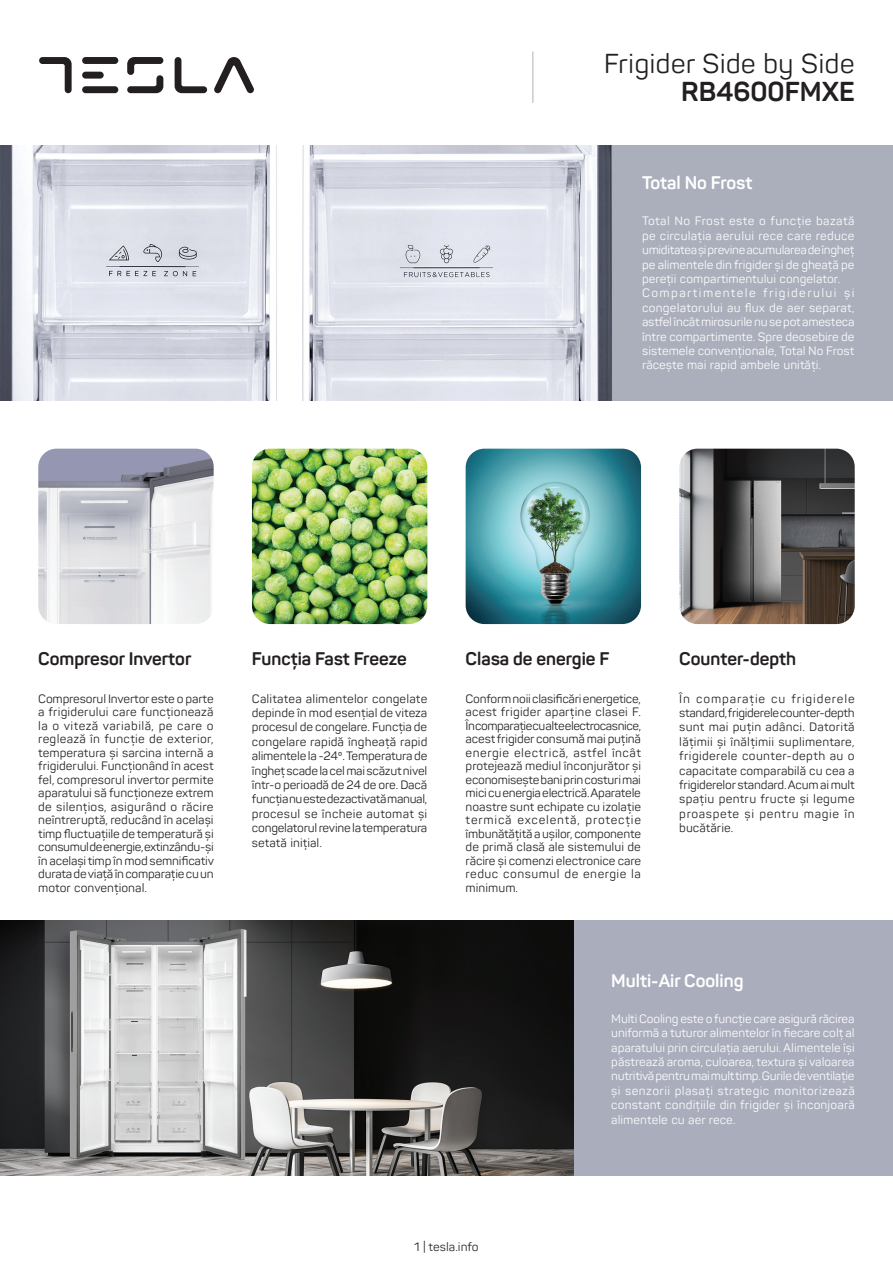
<style>
.page{position:relative;width:893px;height:1263px;background:#fff}
.page>*{position:absolute;margin:0;border:0;box-sizing:border-box;transform-origin:0 0}
.t1{font:27px "Panton";color:#231f20}
.t2{font:700 27px "Panton";color:#231f20}
.t3{font:700 18px "Panton";color:#231f20}
.t4{font:700 18px "Panton";color:#fff}
.t5{font:12px/13.5px "Panton";color:#231f20;text-align:justify}
.t6{font:12px/14.4px "Panton";color:#fff;text-align:justify}
</style>
<div class="page">
<svg style="left:214px;top:57px;width:40px;height:36px"></svg>
<svg style="left:39px;top:57px;width:33px;height:36px"></svg>
<svg style="left:127px;top:57px;width:36px;height:36px"></svg>
<svg style="left:175px;top:57px;width:32px;height:36px"></svg>
<div style="left:82px;top:57px;width:36px;height:7px;background:#231f20;border-radius:3px"></div>
<div style="left:82px;top:72px;width:22px;height:7px;background:#231f20;border-radius:3px"></div>
<div style="left:82px;top:86px;width:36px;height:7px;background:#231f20;border-radius:3px"></div>
<hr style="left:532px;top:52px;width:2px;height:51px;background:#cacbcd">
<img style="left:0;top:145px;width:893px;height:255px">
<div style="left:573px;top:921px;width:320px;height:255px;background:#aaadbc"></div>
<img style="left:252px;top:449px;width:175px;height:175px">
<img style="left:679px;top:449px;width:176px;height:175px">
<img style="left:38px;top:449px;width:176px;height:175px">
<img style="left:466px;top:449px;width:175px;height:175px">
<img style="left:0;top:921px;width:573px;height:255px">
<h1 class="t1" style="left:604px;top:47px;width:253px">Frigider Side by Side</h1>
<h1 class="t2" style="left:681px;top:75px;width:175px">RB4600FMXE</h1>
<h2 class="t4" style="left:642px;top:172px;width:112px">Total No Frost</h2>
<p class="t6" style="left:642px;top:214px;width:214px;text-align:left">Total No Frost este o funcție bazată pe circulația aerului rece care reduce umiditatea și previne acumularea de îngheț pe alimentele din frigider și de gheață pe pereții compartimentului congelator.<br>Compartimentele frigiderului și congelatorului au flux de aer separat, astfel încât mirosurile nu se pot amesteca între compartimente. Spre deosebire de sistemele convenționale, Total No Frost răcește mai rapid ambele unități.</p>
<h2 class="t3" style="left:38px;top:647px;width:155px">Compresor Invertor</h2>
<p class="t5" style="left:38px;top:691px;width:177px">Compresorul Invertor este o parte a frigiderului care funcționează la o viteză variabilă, pe care o reglează în funcție de exterior, temperatura și sarcina internă a frigiderului. Funcționând în acest fel, compresorul invertor permite aparatului să funcționeze extrem de silențios, asigurând o răcire neîntreruptă, reducând în același timp fluctuațiile de temperatură și consumul de energie, extinzându-și în același timp în mod semnificativ durata de viață în comparație cu un motor convențional.</p>
<h2 class="t3" style="left:252px;top:647px;width:156px">Funcția Fast Freeze</h2>
<p class="t5" style="left:252px;top:691px;width:177px;line-height:14.4px">Calitatea alimentelor congelate depinde în mod esențial de viteza procesul de congelare. Funcția de congelare rapidă îngheață rapid alimentele la -24º. Temperatura de îngheț scade la cel mai scăzut nivel într-o perioadă de 24 de ore. Dacă funcția nu este dezactivată manual, procesul se încheie automat și congelatorul revine la temperatura setată inițial.</p>
<h2 class="t3" style="left:466px;top:647px;width:145px">Clasa de energie F</h2>
<p class="t5" style="left:466px;top:691px;width:177px">Conform noii clasificări energetice, acest frigider aparține clasei F.<br>În comparație cu alte electrocasnice, acest frigider consumă mai puțină energie electrică, astfel încât protejează mediul înconjurător și economisește bani prin costuri mai mici cu energia electrică. Aparatele noastre sunt echipate cu izolație termică excelentă, protecție îmbunătățită a ușilor, componente de primă clasă ale sistemului de răcire și comenzi electronice care reduc consumul de energie la minimum.</p>
<h2 class="t3" style="left:679px;top:647px;width:118px">Counter-depth</h2>
<p class="t5" style="left:679px;top:691px;width:177px;line-height:14.4px">În comparație cu frigiderele standard, frigiderele counter-depth sunt mai puțin adânci. Datorită lățimii și înălțimii suplimentare, frigiderele counter-depth au o capacitate comparabilă cu cea a frigiderelor standard. Acum ai mult spațiu pentru fructe și legume proaspete și pentru magie în bucătărie.</p>
<h2 class="t4" style="left:611px;top:969px;width:134px">Multi-Air Cooling</h2>
<p class="t6" style="left:611px;top:1011px;width:245px">Multi Cooling este o funcție care asigură răcirea uniformă a tuturor alimentelor în fiecare colț al aparatului prin circulația aerului. Alimentele își păstrează aroma, culoarea, textura și valoarea nutritivă pentru mai mult timp. Gurile de ventilație și senzorii plasați strategic monitorizează constant condițiile din frigider și înconjoară alimentele cu aer rece.</p>
<p class="t5" style="left:414px;top:1240px;width:66px">1 | tesla.info</p>
</div>
